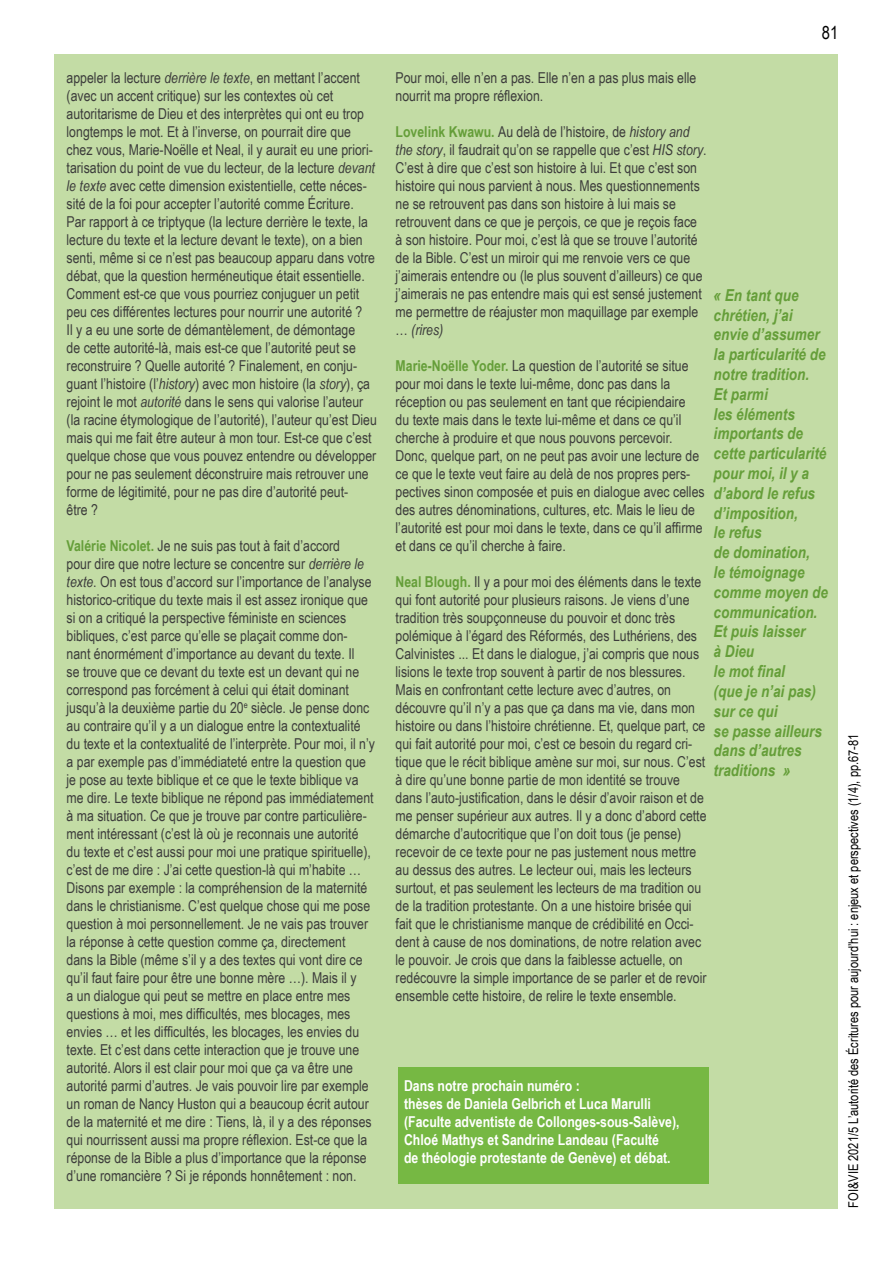
<style>
.page{position:relative;width:893px;height:1263px;background:#fff}
.page>*{position:absolute;margin:0;border:0;box-sizing:border-box;transform-origin:0 0}
.t1{font:18px "Arial Narrow";color:#000}
.t2{font:italic 700 16.5px/19.8px "Arial Narrow";color:#659e39}
.t3{font:15px/18px "Arial Narrow";color:#3c3c3b}
.t4{font:700 15px/18px "Arial Narrow";color:#fff}
.t5{font:13.5px "Arial Narrow";color:#000}
.s1{font-style:italic}
.s2{font-weight:700;color:#659e39}
</style>
<div class="page">
<div style="left:54px;top:54px;width:783px;height:1154px;background:#c3dca5"></div>
<div style="left:398px;top:1067px;width:310px;height:117px;background:#76b843"></div>
<p class="t3" style="left:67px;top:68px;width:312px">appeler la lecture <span class="s1">derrière le texte</span>, en mettant l’accent (avec un accent critique) sur les contextes où cet autoritarisme de Dieu et des interprètes qui ont eu trop longtemps le mot. Et à l’inverse, on pourrait dire que chez vous, Marie-Noëlle et Neal, il y aurait eu une priori&shy;tarisation du point de vue du lecteur, de la lecture <span class="s1">devant le texte</span> avec cette dimension existentielle, cette néces&shy;sité de la foi pour accepter l’autorité comme Écriture.<br>Par rapport à ce triptyque (la lecture derrière le texte, la lecture du texte et la lecture devant le texte), on a bien senti, même si ce n’est pas beaucoup apparu dans votre débat, que la question herméneutique était essentielle.<br>Comment est-ce que vous pourriez conjuguer un petit peu ces différentes lectures pour nourrir une autorité ?<br>Il y a eu une sorte de démantèlement, de démontage<br>de cette autorité-là, mais est-ce que l’autorité peut se reconstruire ? Quelle autorité ? Finalement, en conju&shy;guant l’histoire (l’<span class="s1">history</span>) avec mon histoire (la <span class="s1">story</span>), ça rejoint le mot <span class="s1">autorité</span> dans le sens qui valorise l’auteur (la racine étymologique de l’autorité), l’auteur qu’est Dieu mais qui me fait être auteur à mon tour. Est-ce que c’est quelque chose que vous pouvez entendre ou développer pour ne pas seulement déconstruire mais retrouver une forme de légitimité, pour ne pas dire d’autorité peut-<br>être ?</p>
<p class="t3" style="left:67px;top:536px;width:310px"><span class="s2">Valérie Nicolet.</span> Je ne suis pas tout à fait d’accord<br>pour dire que notre lecture se concentre sur <span class="s1">derrière le texte</span>. On est tous d’accord sur l’importance de l’analyse historico-critique du texte mais il est assez ironique que si on a critiqué la perspective féministe en sciences bibliques, c’est parce qu’elle se plaçait comme don&shy;nant énormément d’importance au devant du texte. Il<br>se trouve que ce devant du texte est un devant qui ne correspond pas forcément à celui qui était dominant jusqu’à la deuxième partie du 20<sup>e</sup> siècle. Je pense donc au contraire qu’il y a un dialogue entre la contextualité du texte et la contextualité de l’interprète. Pour moi, il n’y a par exemple pas d’immédiateté entre la question que je pose au texte biblique et ce que le texte biblique va me dire. Le texte biblique ne répond pas immédiatement à ma situation. Ce que je trouve par contre particulière&shy;ment intéressant (c’est là où je reconnais une autorité du texte et c’est aussi pour moi une pratique spirituelle), c’est de me dire : J’ai cette question-là qui m’habite … Disons par exemple : la compréhension de la maternité dans le christianisme. C’est quelque chose qui me pose question à moi personnellement. Je ne vais pas trouver la réponse à cette question comme ça, directement dans la Bible (même s’il y a des textes qui vont dire ce qu’il faut faire pour être une bonne mère …). Mais il y<br>a un dialogue qui peut se mettre en place entre mes questions à moi, mes difficultés, mes blocages, mes envies … et les difficultés, les blocages, les envies du texte. Et c’est dans cette interaction que je trouve une autorité. Alors il est clair pour moi que ça va être une autorité parmi d’autres. Je vais pouvoir lire par exemple un roman de Nancy Huston qui a beaucoup écrit autour de la maternité et me dire : Tiens, là, il y a des réponses qui nourrissent aussi ma propre réflexion. Est-ce que la réponse de la Bible a plus d’importance que la réponse d’une romancière ? Si je réponds honnêtement : non.</p>
<p class="t1" style="left:822px;top:20px;width:18px">81</p>
<p class="t3" style="left:396px;top:68px;width:302px">Pour moi, elle n’en a pas. Elle n’en a pas plus mais elle nourrit ma propre réflexion.</p>
<p class="t3" style="left:396px;top:122px;width:312px"><span class="s2">Lovelink Kwawu.</span> Au delà de l’histoire, de <span class="s1">history and the story</span>, il faudrait qu’on se rappelle que c’est <span class="s1">HIS story</span>.<br>C’est à dire que c’est son histoire à lui. Et que c’est son histoire qui nous parvient à nous. Mes questionnements ne se retrouvent pas dans son histoire à lui mais se retrouvent dans ce que je perçois, ce que je reçois face à son histoire. Pour moi, c’est là que se trouve l’autorité de la Bible. C’est un miroir qui me renvoie vers ce que j’aimerais entendre ou (le plus souvent d’ailleurs) ce que j’aimerais ne pas entendre mais qui est sensé justement me permettre de réajuster mon maquillage par exemple … <span class="s1">(rires)</span></p>
<p class="t3" style="left:396px;top:356px;width:311px"><span class="s2">Marie-Noëlle Yoder.</span> La question de l’autorité se situe pour moi dans le texte lui-même, donc pas dans la réception ou pas seulement en tant que récipiendaire<br>du texte mais dans le texte lui-même et dans ce qu’il cherche à produire et que nous pouvons percevoir.<br>Donc, quelque part, on ne peut pas avoir une lecture de ce que le texte veut faire au delà de nos propres pers&shy;pectives sinon composée et puis en dialogue avec celles des autres dénominations, cultures, etc. Mais le lieu de l’autorité est pour moi dans le texte, dans ce qu’il affirme et dans ce qu’il cherche à faire.</p>
<p class="t3" style="left:396px;top:572px;width:312px"><span class="s2">Neal Blough.</span> Il y a pour moi des éléments dans le texte qui font autorité pour plusieurs raisons. Je viens d’une tradition très soupçonneuse du pouvoir et donc très polémique à l’égard des Réformés, des Luthériens, des Calvinistes ... Et dans le dialogue, j’ai compris que nous lisions le texte trop souvent à partir de nos blessures.<br>Mais en confrontant cette lecture avec d’autres, on découvre qu’il n’y a pas que ça dans ma vie, dans mon histoire ou dans l’histoire chrétienne. Et, quelque part, ce qui fait autorité pour moi, c’est ce besoin du regard cri&shy;tique que le récit biblique amène sur moi, sur nous. C’est à dire qu’une bonne partie de mon identité se trouve dans l’auto-justification, dans le désir d’avoir raison et de me penser supérieur aux autres. Il y a donc d’abord cette démarche d’autocritique que l’on doit tous (je pense) recevoir de ce texte pour ne pas justement nous mettre au dessus des autres. Le lecteur oui, mais les lecteurs surtout, et pas seulement les lecteurs de ma tradition ou de la tradition protestante. On a une histoire brisée qui fait que le christianisme manque de crédibilité en Occi&shy;dent à cause de nos dominations, de notre relation avec le pouvoir. Je crois que dans la faiblesse actuelle, on redécouvre la simple importance de se parler et de revoir ensemble cette histoire, de relire le texte ensemble.</p>
<p class="t2" style="left:714px;top:284px;width:116px">« En tant que chrétien, j’ai envie d’assumer la particularité de notre tradition.<br>Et parmi<br>les éléments importants de cette particularité pour moi, il y a d’abord le refus d’imposition,<br>le refus<br>de domination,<br>le témoignage comme moyen de communication.<br>Et puis laisser<br>à Dieu<br>le mot final<br>(que je n’ai pas) sur ce qui<br>se passe ailleurs dans d’autres traditions »</p>
<p class="t4" style="left:404px;top:1076px;width:277px">Dans notre prochain numéro :<br>thèses de Daniela Gelbrich et Luca Marulli (Faculte adventiste de Collonges-sous-Salève), Chloé Mathys et Sandrine Landeau (Faculté<br>de théologie protestante de Genève) et débat.</p>
<p class="t5" style="left:843px;top:1207px;width:475px;rotate:-90deg">FOI&amp;VIE 2021/5 L’autorité des Écritures pour aujourd’hui : enjeux et perspectives (1/4), pp.67-81</p>
</div>
